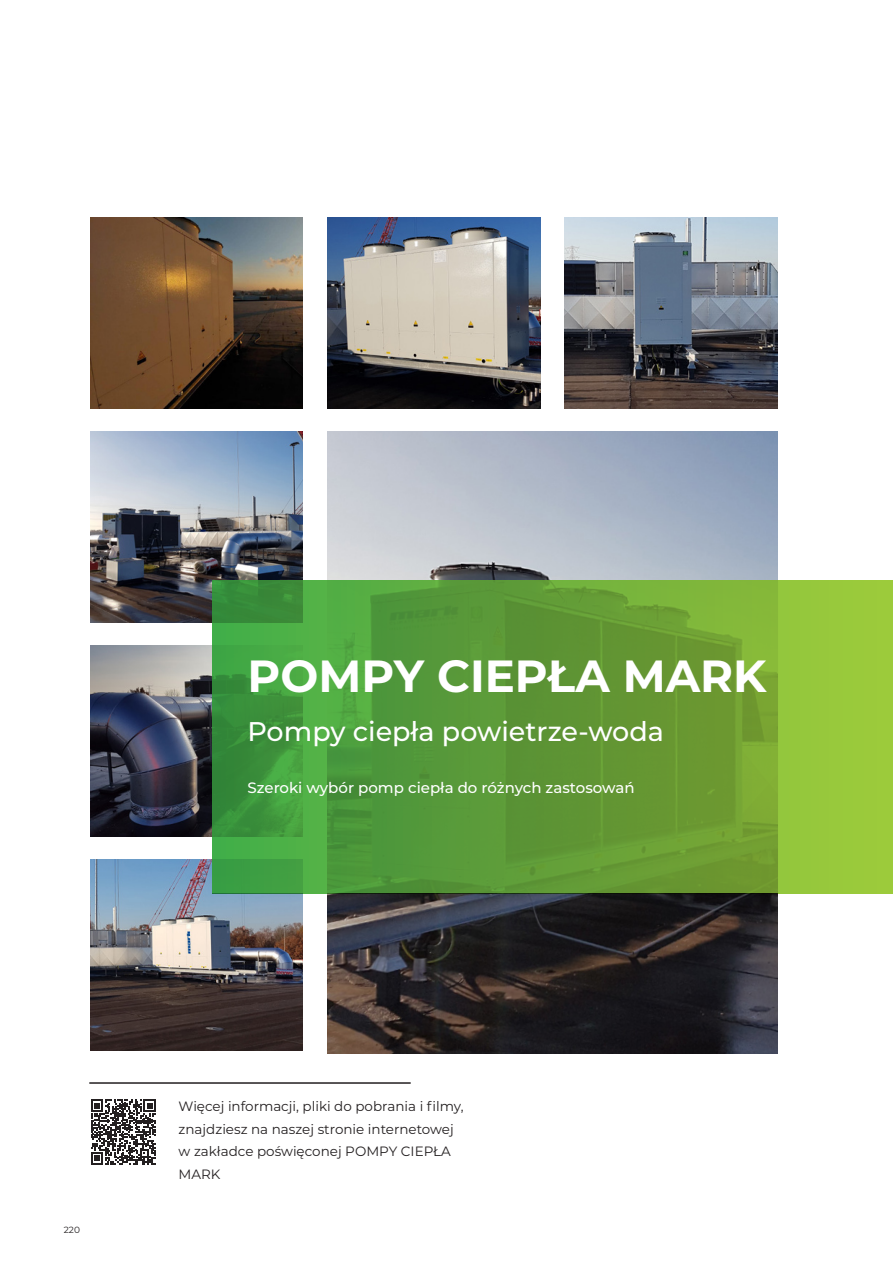
<style>
.page{position:relative;width:893px;height:1263px;background:#fff}
.page>*{position:absolute;margin:0;border:0;box-sizing:border-box;transform-origin:0 0}
.t1{font:700 45px "Montserrat";color:#fff}
.t2{font:500 27px "Montserrat";color:#fff}
.t3{font:500 15px "Montserrat";color:#fff}
.t4{font:13.5px/22.5px "Montserrat";color:#231f20}
.t5{font:9px "Montserrat";color:#231f20}
</style>
<div class="page">
<img style="left:90px;top:218px;width:213px;height:191px">
<img style="left:565px;top:218px;width:212px;height:191px">
<img style="left:327px;top:218px;width:213px;height:191px">
<img style="left:90px;top:432px;width:213px;height:191px">
<img style="left:90px;top:646px;width:123px;height:191px">
<img style="left:90px;top:860px;width:213px;height:191px">
<img style="left:327px;top:432px;width:450px;height:622px">
<svg style="left:213px;top:580px;width:680px;height:313px;background:#64a339"></svg>
<hr style="left:89px;top:1082px;width:322px;height:2px;background:#231f20">
<svg style="left:91px;top:1099px;width:65px;height:65px"></svg>
<p class="t1" style="left:247px;top:644px;width:521px">POMPY CIEPŁA MARK</p>
<p class="t2" style="left:247px;top:712px;width:418px">Pompy ciepła powietrze-woda</p>
<p class="t3" style="left:247px;top:777px;width:389px">Szeroki wybór pomp ciepła do różnych zastosowań</p>
<p class="t5" style="left:64px;top:1224px;width:18px">220</p>
<p class="t4" style="left:179px;top:1095px;width:287px">Więcej informacji, pliki do pobrania i filmy, znajdziesz na naszej stronie internetowej w zakładce poświęconej POMPY CIEPŁA<br>MARK</p>
</div>
